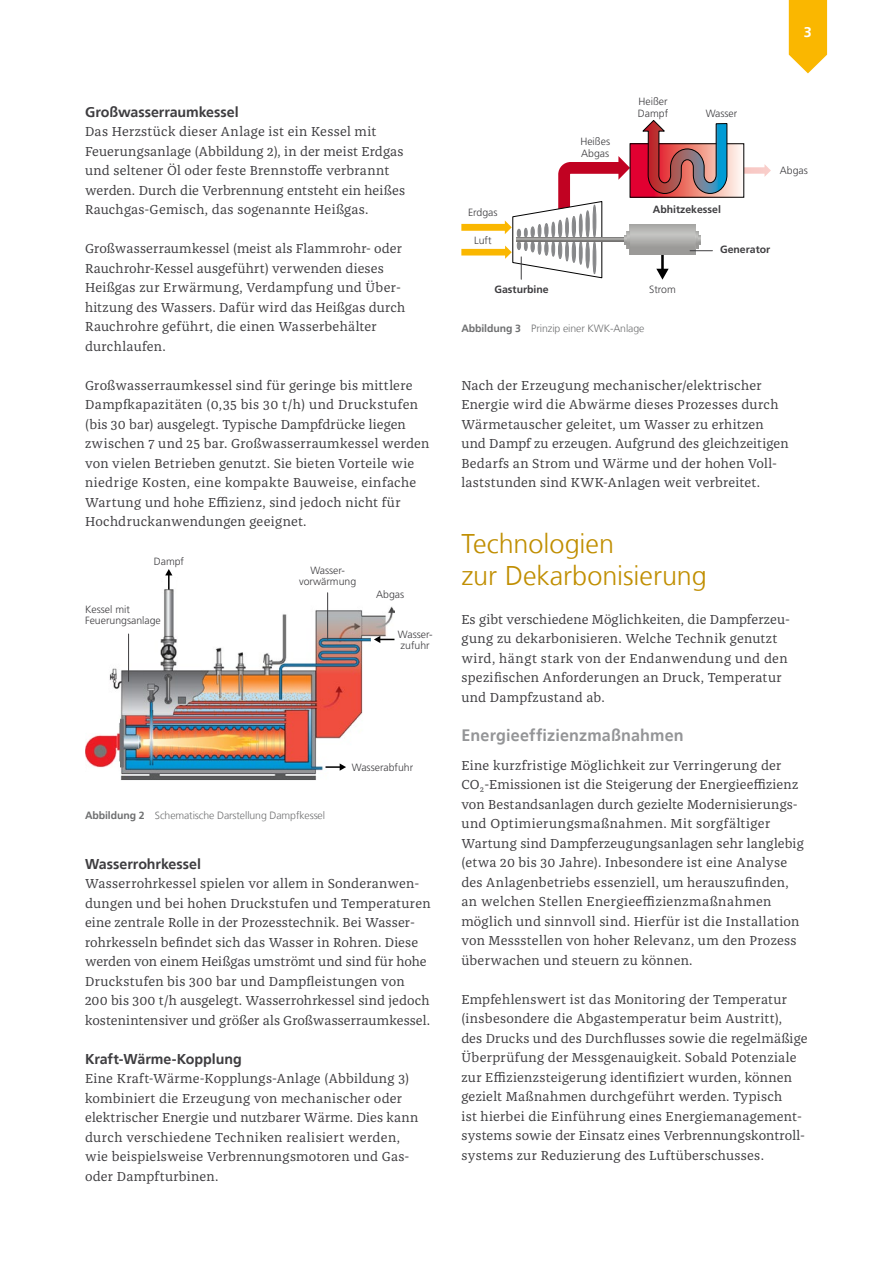
<style>
.page{position:relative;width:893px;height:1263px;background:#fff}
.page>*{position:absolute;margin:0;border:0;box-sizing:border-box;transform-origin:0 0}
.t1{font:300 27px/31.5px "NDS Frutiger";color:#c08e00}
.t2{font:700 16.5px "NDS Frutiger";letter-spacing:.01em;color:#949597}
.t3{font:700 14.25px "NDS Frutiger";letter-spacing:-.005em;color:#3e3d40}
.t4{font:700 14.25px "NDS Frutiger";color:#fff}
.t5{font:13.5px/19.5px "Franziska Pro";letter-spacing:.015em;color:#3e3d40}
.t6{font:300 10.5px/11.6px "Frutiger LT Std";color:#3e3d40}
.t7{font:300 10.5px "NDS Frutiger";letter-spacing:-.01em;color:#707172}
.t8{font:700 10.5px "Frutiger LT Std";color:#3e3d40}
.s1{font-weight:700}
</style>
<div class="page">
<svg style="left:789px;top:0;width:38px;height:73px"></svg>
<img style="left:109px;top:575px;width:262px;height:205px">
<img style="left:162px;top:582px;width:14px;height:29px">
<div style="left:163px;top:578px;width:13px;height:8px;background:#fff"></div>
<img style="left:85px;top:715px;width:34px;height:56px">
<img style="left:371px;top:606px;width:24px;height:35px">
<hr style="left:327px;top:593px;width:1px;height:46px;background:#3e3d40">
<hr style="left:128px;top:634px;width:1px;height:47px;background:#3e3d40">
<svg style="left:325px;top:763px;width:21px;height:8px"></svg>
<svg style="left:374px;top:636px;width:20px;height:7px"></svg>
<svg style="left:165px;top:569px;width:7px;height:21px"></svg>
<img style="left:744px;top:164px;width:27px;height:13px">
<svg style="left:632px;top:145px;width:110px;height:51px"></svg>
<div style="left:630px;top:143px;width:114px;height:55px;border:1px solid #000"></div>
<svg style="left:641px;top:120px;width:87px;height:74px"></svg>
<svg style="left:656px;top:269px;width:13px;height:11px"></svg>
<hr style="left:661px;top:253px;width:3px;height:18px;background:#000">
<img style="left:630px;top:225px;width:65px;height:30px">
<svg style="left:698px;top:235px;width:2px;height:9px"></svg>
<svg style="left:461px;top:156px;width:169px;height:123px"></svg>
<svg style="left:690px;top:250px;width:22px;height:1px"></svg>
<p class="t3" style="left:85px;top:103px;width:155px">Großwasserraumkessel</p>
<p class="t5" style="left:85px;top:122px;width:322px">Das Herzstück dieser Anlage ist ein Kessel mit Feuerungsanlage (Abbildung 2), in der meist Erdgas und seltener Öl oder feste Brennstoffe verbrannt werden. Durch die Verbrennung entsteht ein heißes Rauchgas-Gemisch, das sogenannte Heißgas.</p>
<p class="t5" style="left:85px;top:239px;width:322px">Großwasserraumkessel (meist als Flammrohr- oder Rauchrohr-Kessel ausgeführt) verwenden dieses Heißgas zur Erwärmung, Verdampfung und Über&shy;hitzung des Wassers. Dafür wird das Heißgas durch Rauchrohre geführt, die einen Wasserbehälter durchlaufen.</p>
<p class="t5" style="left:85px;top:375px;width:346px">Großwasserraumkessel sind für geringe bis mittlere Dampfkapazitäten (0,35 bis 30 t/h) und Druckstufen (bis 30 bar) ausgelegt. Typische Dampfdrücke liegen zwischen 7 und 25 bar. Großwasserraumkessel werden von vielen Betrieben genutzt. Sie bieten Vorteile wie niedrige Kosten, eine kompakte Bauweise, einfache Wartung und hohe Effizienz, sind jedoch nicht für Hochdruckanwendungen geeignet.</p>
<p class="t6" style="left:154px;top:555px;width:32px">Dampf</p>
<p class="t6" style="left:85px;top:603px;width:77px">Kessel mit<br>Feuerungsanlage</p>
<p class="t6" style="left:299px;top:564px;width:59px;text-align:center">Wasser&shy;vorwärmung</p>
<p class="t6" style="left:376px;top:589px;width:30px">Abgas</p>
<p class="t6" style="left:398px;top:628px;width:36px">Wasser&shy;zufuhr</p>
<p class="t6" style="left:352px;top:761px;width:63px">Wasserabfuhr</p>
<p class="t7" style="left:85px;top:809px;width:242px"><span class="s1">Abbildung 2</span> Schematische Darstellung Dampfkessel</p>
<p class="t3" style="left:85px;top:855px;width:117px">Wasserrohrkessel</p>
<p class="t5" style="left:85px;top:874px;width:347px">Wasserrohrkessel spielen vor allem in Sonderanwen&shy;dungen und bei hohen Druckstufen und Temperaturen eine zentrale Rolle in der Prozesstechnik. Bei Wasser&shy;rohrkesseln befindet sich das Wasser in Rohren. Diese werden von einem Heißgas umströmt und sind für hohe Druckstufen bis 300 bar und Dampfleistungen von 200 bis 300 t/h ausgelegt. Wasserrohrkessel sind jedoch kostenintensiver und größer als Großwasserraumkessel.</p>
<p class="t3" style="left:85px;top:1050px;width:158px">Kraft-Wärme-Kopplung</p>
<p class="t5" style="left:85px;top:1069px;width:335px">Eine Kraft-Wärme-Kopplungs-Anlage (Abbildung 3) kombiniert die Erzeugung von mechanischer oder elektrischer Energie und nutzbarer Wärme. Dies kann durch verschiedene Techniken realisiert werden, wie beispielsweise Verbrennungsmotoren und Gas&shy;oder Dampfturbinen.</p>
<p class="t4" style="left:804px;top:24px;width:9px">3</p>
<p class="t6" style="left:468px;top:207px;width:31px">Erdgas</p>
<p class="t6" style="left:474px;top:234px;width:19px">Luft</p>
<p class="t6" style="left:580px;top:136px;width:31px">Heißes<br>Abgas</p>
<p class="t6" style="left:638px;top:96px;width:32px">Heißer<br>Dampf</p>
<p class="t6" style="left:706px;top:108px;width:33px">Wasser</p>
<p class="t8" style="left:653px;top:203px;width:70px">Abhitzekessel</p>
<p class="t6" style="left:780px;top:165px;width:30px">Abgas</p>
<p class="t8" style="left:720px;top:244px;width:52px">Generator</p>
<p class="t8" style="left:495px;top:283px;width:56px">Gasturbine</p>
<p class="t6" style="left:649px;top:283px;width:28px">Strom</p>
<p class="t7" style="left:461px;top:322px;width:184px"><span class="s1">Abbildung 3</span> Prinzip einer KWK-Anlage</p>
<p class="t5" style="left:461px;top:375px;width:329px">Nach der Erzeugung mechanischer/elektrischer Energie wird die Abwärme dieses Prozesses durch Wärmetauscher geleitet, um Wasser zu erhitzen und Dampf zu erzeugen. Aufgrund des gleichzeitigen Bedarfs an Strom und Wärme und der hohen Voll&shy;laststunden sind KWK-Anlagen weit verbreitet.</p>
<h1 class="t1" style="left:461px;top:528px;width:247px">Technologien<br>zur Dekarbonisierung</h1>
<p class="t5" style="left:461px;top:609px;width:330px">Es gibt verschiedene Möglichkeiten, die Dampferzeu&shy;gung zu dekarbonisieren. Welche Technik genutzt wird, hängt stark von der Endanwendung und den spezifischen Anforderungen an Druck, Temperatur und Dampfzustand ab.</p>
<p class="t2" style="left:461px;top:725px;width:224px">Energieeffizienzmaßnahmen</p>
<p class="t5" style="left:461px;top:756px;width:344px">Eine kurzfristige Möglichkeit zur Verringerung der CO<sub>2</sub>-Emissionen ist die Steigerung der Energieeffizienz von Bestandsanlagen durch gezielte Modernisierungs&shy;und Optimierungsmaßnahmen. Mit sorgfältiger Wartung sind Dampferzeugungsanlagen sehr langlebig (etwa 20 bis 30 Jahre). Inbesondere ist eine Analyse des Anlagenbetriebs essenziell, um herauszufinden, an welchen Stellen Energieeffizienzmaßnahmen möglich und sinnvoll sind. Hierfür ist die Installation von Messstellen von hoher Relevanz, um den Prozess überwachen und steuern zu können.</p>
<p class="t5" style="left:461px;top:989px;width:348px">Empfehlenswert ist das Monitoring der Temperatur (insbesondere die Abgastemperatur beim Austritt),<br>des Drucks und des Durchflusses sowie die regelmäßige Überprüfung der Messgenauigkeit. Sobald Potenziale zur Effizienzsteigerung identifiziert wurden, können gezielt Maßnahmen durchgeführt werden. Typisch<br>ist hierbei die Einführung eines Energiemanagement&shy;systems sowie der Einsatz eines Verbrennungskontroll&shy;systems zur Reduzierung des Luftüberschusses.</p>
</div>
